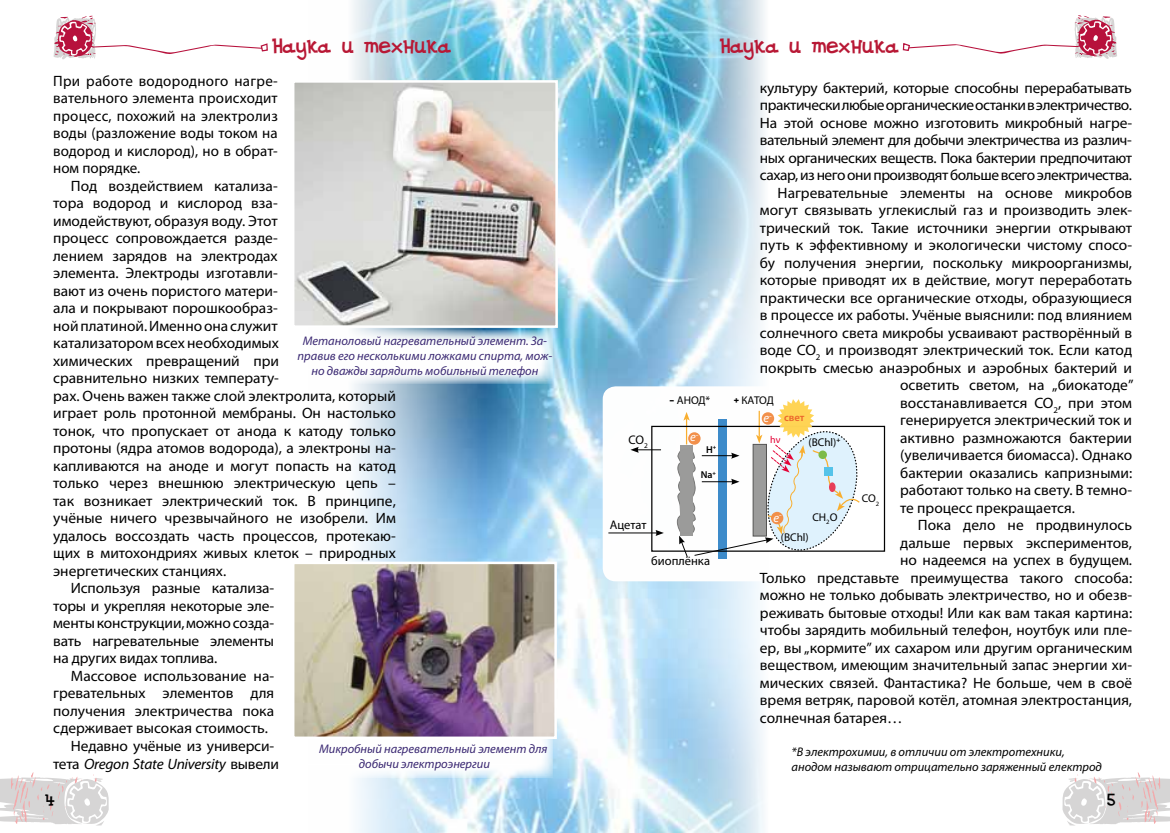
<style>
.page{position:relative;width:1170px;height:833px;background:#fff}
.page>*{position:absolute;margin:0;border:0;box-sizing:border-box;transform-origin:0 0}
.t1{font:21.25px "DS Goose";color:#b81835}
.t2{font:17.5px "DS Goose";color:#000}
.t3{font:15px/17.5px "Myriad Pro";color:#000;text-align:justify}
.t4{font:15px "Myriad Pro";letter-spacing:-.03em;color:#000}
.t5{font:15px "Myriad Pro";letter-spacing:-.025em;color:#000}
.t6{font:italic 15px "Myriad Pro";letter-spacing:-.02em;color:#000}
.t7{font:italic 12.5px/15px "Myriad Pro";color:#3a2872;text-align:center}
.t8{font:italic 12.5px/15px "Myriad Pro";color:#000}
.t9{font:12.5px "Myriad Pro";color:#000}
.t10{font:italic 12.5px "Myriad Pro";color:#fff}
.t11{font:11.25px "Myriad Pro";color:#000}
.t12{font:600 10.62px "Myriad Pro";color:#ec652c}
.t13{font:600 10px "Myriad Pro";color:#000}
.t14{font:10px "Myriad Pro";color:#e40135}
.t15{font:7.25px "Myriad Pro";color:#000}
.t16{font:700 5.12px "Myriad Pro";color:#fff}
.s1{font-style:normal}
.s2{font-family:"Agency FB";font-weight:700}
</style>
<div class="page">
<img style="left:353px;top:0;width:310px;height:833px">
<svg style="left:663px;top:0;width:102px;height:833px;background:#b6d8ea"></svg>
<img style="left:295px;top:83px;width:260px;height:242px">
<div style="left:292px;top:80px;width:266px;height:248px;border:2px solid #fff"></div>
<svg style="left:353px;top:330px;width:200px;height:53px"></svg>
<div style="left:602px;top:386px;width:291px;height:195px;background:#fff;border-radius:13px"></div>
<svg style="left:630px;top:447px;width:31px;height:6px"></svg>
<hr style="left:608px;top:532px;width:49px;height:1px;background:#000">
<svg style="left:655px;top:530px;width:8px;height:6px"></svg>
<div style="left:651px;top:426px;width:234px;height:126px;border:1px solid #000"></div>
<svg style="left:676px;top:399px;width:187px;height:159px"></svg>
<div style="left:275px;top:724px;width:278px;height:54px;background:#fff"></div>
<img style="left:295px;top:564px;width:259px;height:172px">
<div style="left:292px;top:561px;width:265px;height:178px;border:2px solid #fff"></div>
<svg style="left:1062px;top:772px;width:107px;height:53px"></svg>
<svg style="left:0;top:772px;width:109px;height:53px"></svg>
<svg style="left:902px;top:15px;width:214px;height:44px"></svg>
<svg style="left:53px;top:16px;width:215px;height:44px"></svg>
<h1 class="t1" style="left:272px;top:33px;width:181px">Наука и техника</h1>
<h1 class="t1" style="left:719px;top:34px;width:181px">Наука и техника</h1>
<p class="t3" style="left:53px;top:72px;width:226px">При работе водородного нагре&shy;вательного элемента происходит процесс, похожий на электролиз воды (разложение воды током на водород и кислород), но в обрат&shy;ном порядке.</p>
<p class="t3" style="left:71px;top:177px;width:208px">Под воздействием катализа-</p>
<p class="t3" style="left:53px;top:194px;width:226px">тора водород и кислород вза-</p>
<p class="t3" style="left:53px;top:212px;width:226px">имодействуют, образуя воду. Этот</p>
<p class="t3" style="left:53px;top:229px;width:226px">процесс сопровождается разде-</p>
<p class="t3" style="left:53px;top:247px;width:226px">лением зарядов на электродах</p>
<p class="t3" style="left:53px;top:264px;width:226px">элемента. Электроды изготавли-</p>
<p class="t3" style="left:53px;top:282px;width:226px">вают из очень пористого матери-</p>
<p class="t3" style="left:53px;top:299px;width:226px">ала и покрывают порошкообраз-</p>
<p class="t3" style="left:53px;top:317px;width:226px">ной платиной. Именно она служит</p>
<p class="t3" style="left:53px;top:334px;width:227px">катализатором всех необходимых</p>
<p class="t3" style="left:53px;top:352px;width:227px">химических превращений при</p>
<p class="t3" style="left:53px;top:369px;width:227px">сравнительно низких температу-</p>
<p class="t3" style="left:53px;top:387px;width:344px">рах. Очень важен также слой электролита, который</p>
<p class="t3" style="left:53px;top:404px;width:344px">играет роль протонной мембраны. Он настолько</p>
<p class="t3" style="left:53px;top:422px;width:344px">тонок, что пропускает от анода к катоду только</p>
<p class="t3" style="left:53px;top:439px;width:344px">протоны (ядра атомов водорода), а электроны на-</p>
<p class="t3" style="left:53px;top:457px;width:344px">капливаются на аноде и могут попасть на катод</p>
<p class="t3" style="left:53px;top:474px;width:344px">только через внешнюю электрическую цепь –</p>
<p class="t3" style="left:53px;top:492px;width:344px">так возникает электрический ток. В принципе,</p>
<p class="t3" style="left:53px;top:509px;width:344px">учёные ничего чрезвычайного не изобрели. Им</p>
<p class="t3" style="left:53px;top:527px;width:344px">удалось воссоздать часть процессов, протекаю-</p>
<p class="t3" style="left:53px;top:544px;width:344px">щих в митохондриях живых клеток – природных</p>
<p class="t3" style="left:53px;top:562px;width:174px">энергетических станциях.</p>
<p class="t3" style="left:71px;top:579px;width:204px">Используя разные катализа-</p>
<p class="t3" style="left:53px;top:597px;width:221px">торы и укрепляя некоторые эле-</p>
<p class="t3" style="left:53px;top:614px;width:222px">менты конструкции, можно созда-</p>
<p class="t3" style="left:53px;top:632px;width:222px">вать нагревательные элементы</p>
<p class="t3" style="left:53px;top:649px;width:166px">на других видах топлива.</p>
<p class="t3" style="left:71px;top:667px;width:204px">Массовое использование на-</p>
<p class="t3" style="left:53px;top:684px;width:222px">гревательных элементов для</p>
<p class="t3" style="left:53px;top:702px;width:222px">получения электричества пока</p>
<p class="t3" style="left:53px;top:719px;width:216px">сдерживает высокая стоимость.</p>
<p class="t3" style="left:71px;top:737px;width:204px">Недавно учёные из универси-</p>
<p class="t6" style="left:53px;top:754px;width:227px"><span class="s1">тета</span> Oregon State University <span class="s1">вывели</span></p>
<p class="t3" style="left:759px;top:79px;width:373px">культуру бактерий, которые способны перерабатывать</p>
<p class="t4" style="left:759px;top:96px;width:374px">практически любые органические останки в электричество.</p>
<p class="t3" style="left:759px;top:114px;width:373px">На этой основе можно изготовить микробный нагре-</p>
<p class="t5" style="left:759px;top:131px;width:372px">вательный элемент для добычи электричества из различ-</p>
<p class="t5" style="left:759px;top:148px;width:374px">ных органических веществ. Пока бактерии предпочитают</p>
<p class="t4" style="left:759px;top:166px;width:374px">сахар, из него они производят больше всего электричества.</p>
<p class="t3" style="left:777px;top:184px;width:356px">Нагревательные элементы на основе микробов</p>
<p class="t3" style="left:759px;top:201px;width:373px">могут связывать углекислый газ и производить элек-</p>
<p class="t3" style="left:759px;top:219px;width:374px">трический ток. Такие источники энергии открывают</p>
<p class="t3" style="left:759px;top:236px;width:374px">путь к эффективному и экологически чистому спосо-</p>
<p class="t3" style="left:759px;top:254px;width:374px">бу получения энергии, поскольку микроорганизмы,</p>
<p class="t3" style="left:759px;top:271px;width:374px">которые приводят их в действие, могут переработать</p>
<p class="t3" style="left:759px;top:289px;width:374px">практически все органические отходы, образующиеся</p>
<p class="t3" style="left:759px;top:306px;width:374px">в процессе их работы. Учёные выяснили: под влиянием</p>
<p class="t3" style="left:759px;top:324px;width:374px">солнечного света микробы усваивают растворённый в</p>
<p class="t3" style="left:759px;top:341px;width:374px">воде СО<sub>2</sub> и производят электрический ток. Если катод</p>
<p class="t3" style="left:759px;top:359px;width:374px">покрыть смесью анаэробных и аэробных бактерий и</p>
<p class="t3" style="left:900px;top:376px;width:235px">осветить светом, на „биокатоде”</p>
<p class="t3" style="left:900px;top:394px;width:233px">восстанавливается СО<sub>2</sub>, при этом</p>
<p class="t3" style="left:900px;top:411px;width:233px">генерируется электрический ток и</p>
<p class="t3" style="left:900px;top:429px;width:233px">активно размножаются бактерии</p>
<p class="t3" style="left:900px;top:446px;width:233px">(увеличивается биомасса). Однако</p>
<p class="t3" style="left:900px;top:464px;width:233px">бактерии оказались капризными:</p>
<p class="t3" style="left:900px;top:481px;width:233px">работают только на свету. В темно-</p>
<p class="t3" style="left:900px;top:499px;width:176px">те процесс прекращается.</p>
<p class="t3" style="left:917px;top:516px;width:216px">Пока дело не продвинулось</p>
<p class="t3" style="left:900px;top:534px;width:233px">дальше первых экспериментов,</p>
<p class="t3" style="left:900px;top:551px;width:233px">но надеемся на успех в будущем.</p>
<p class="t3" style="left:759px;top:569px;width:374px">Только представьте преимущества такого способа:</p>
<p class="t3" style="left:759px;top:586px;width:374px">можно не только добывать электричество, но и обезв-</p>
<p class="t3" style="left:759px;top:604px;width:374px">реживать бытовые отходы! Или как вам такая картина:</p>
<p class="t3" style="left:759px;top:621px;width:374px">чтобы зарядить мобильный телефон, ноутбук или пле-</p>
<p class="t3" style="left:759px;top:639px;width:374px">ер, вы „кормите” их сахаром или другим органическим</p>
<p class="t3" style="left:759px;top:656px;width:374px">веществом, имеющим значительный запас энергии хи-</p>
<p class="t3" style="left:759px;top:674px;width:374px">мических связей. Фантастика? Не больше, чем в своё</p>
<p class="t3" style="left:759px;top:691px;width:374px">время ветряк, паровой котёл, атомная электростанция,</p>
<p class="t3" style="left:759px;top:709px;width:144px">солнечная батарея…</p>
<p class="t7" style="left:297px;top:333px;width:256px">Метаноловый нагревательный элемент. За&shy;правив его несколькими ложками спирта, мож&shy;но дважды зарядить мобильный телефон</p>
<p class="t11" style="left:669px;top:393px;width:42px"><span class="s2">–</span> АНОД*</p>
<p class="t11" style="left:733px;top:393px;width:42px"><span class="s2">+</span> КАТОД</p>
<p class="t12" style="left:784px;top:410px;width:22px">свет</p>
<p class="t10" style="left:763px;top:410px;width:7px">e</p>
<p class="t16" style="left:769px;top:413px;width:4px">–</p>
<p class="t9" style="left:628px;top:432px;width:17px">CO</p>
<p class="t14" style="left:770px;top:434px;width:12px">hν</p>
<p class="t15" style="left:644px;top:441px;width:5px">2</p>
<p class="t10" style="left:690px;top:429px;width:7px">e</p>
<p class="t16" style="left:695px;top:432px;width:4px">–</p>
<p class="t11" style="left:808px;top:435px;width:33px">(BChl)<sup>+</sup></p>
<p class="t13" style="left:706px;top:443px;width:12px">H<sup>+</sup></p>
<p class="t13" style="left:700px;top:468px;width:17px">Na<sup>+</sup></p>
<p class="t11" style="left:861px;top:491px;width:19px">CO<sub>2</sub></p>
<p class="t11" style="left:812px;top:510px;width:26px">CH<sub>2</sub>O</p>
<p class="t10" style="left:773px;top:509px;width:7px">e</p>
<p class="t16" style="left:779px;top:512px;width:4px">–</p>
<p class="t9" style="left:609px;top:517px;width:38px">Ацетат</p>
<p class="t11" style="left:780px;top:530px;width:29px">(BChl)</p>
<p class="t9" style="left:651px;top:553px;width:60px">биоплёнка</p>
<p class="t7" style="left:359px;top:741px;width:190px;text-align:left;text-indent:-40px">Микробный нагревательный элемент для добычи электроэнергии</p>
<p class="t8" style="left:791px;top:744px;width:312px">*В электрохимии, в отличии от электротехники, анодом называют отрицательно заряженный електрод</p>
<p class="t2" style="left:45px;top:789px;width:11px">4</p>
<p class="t2" style="left:1107px;top:789px;width:10px">5</p>
</div>
